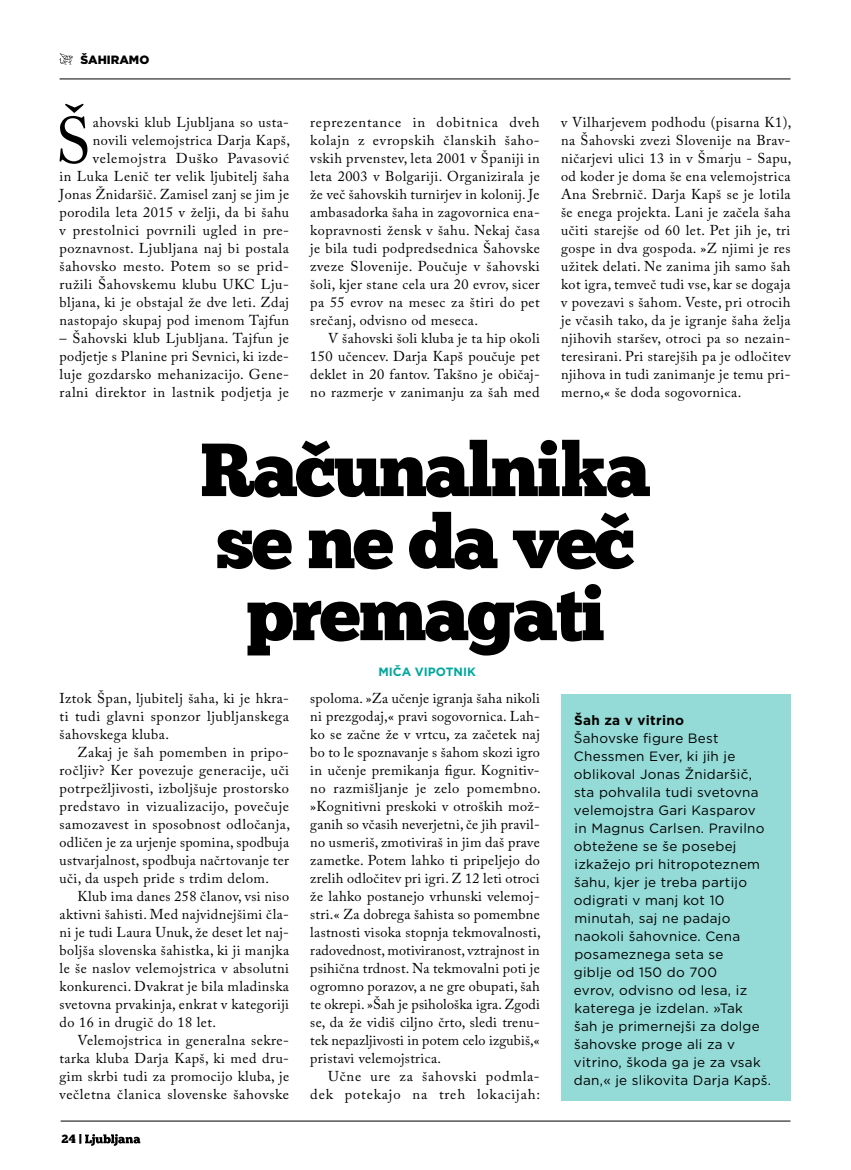
<style>
.page{position:relative;width:851px;height:1170px;background:#fff}
.page>*{position:absolute;margin:0;border:0;box-sizing:border-box;transform-origin:0 0}
.t1{font:75px/72px "Chunk Five Ex";letter-spacing:-.03em;color:#000;text-align:center}
.t2{font:64.95px "Adobe Caslon Pro";color:#000}
.t3{font:14.25px/18px "Adobe Caslon Pro";letter-spacing:.035em;color:#000;text-align:justify}
.t4{font:14.25px/18px "Adobe Caslon Pro";letter-spacing:.055em;color:#000;text-align:right}
.t5{font:13.5px/18px "Gotham";letter-spacing:.02em;color:#000}
.t6{font:700 13.5px "Gotham";letter-spacing:.02em;color:#000}
.t7{font:700 12px "Gotham";color:#00a79e}
.t8{font:900 12px "Gotham";color:#000}
.t9{font:12px "Chunk Five Ex";color:#000}
</style>
<div class="page">
<hr style="left:60px;top:79px;width:730px;height:1px;background:#000">
<hr style="left:61px;top:1120px;width:729px;height:1px;background:#000">
<svg style="left:85px;top:1134px;width:55px;height:11px"></svg>
<svg style="left:60px;top:53px;width:13px;height:11px"></svg>
<div style="left:561px;top:694px;width:229px;height:406px;background:#94dad6"></div>
<p class="t8" style="left:81px;top:52px;width:70px">ŠAHIRAMO</p>
<h2 class="t2" style="left:55px;top:102px;width:37px">Š</h2>
<p class="t3" style="left:60px;top:113px;width:232px;text-align:right">ahovski klub Ljubljana so usta&shy;novili velemojstrica Darja Kapš, velemojstra Duško Pavasović<br>in Luka Lenič ter velik ljubitelj šaha Jonas Žnidaršič. Zamisel zanj se jim je porodila leta 2015 v želji, da bi šahu v prestolnici povrnili ugled in pre&shy;poznavnost. Ljubljana naj bi postala šahovsko mesto. Potem so se prid&shy;ružili Šahovskemu klubu UKC Lju&shy;bljana, ki je obstajal že dve leti. Zdaj nastopajo skupaj pod imenom Tajfun</p>
<p class="t3" style="left:60px;top:329px;width:231px">– Šahovski klub Ljubljana. Tajfun je podjetje s Planine pri Sevnici, ki izde&shy;luje gozdarsko mehanizacijo. Gene&shy;ralni direktor in lastnik podjetja je</p>
<p class="t3" style="left:310px;top:113px;width:231px">reprezentance in dobitnica dveh kolajn z evropskih članskih šaho&shy;vskih prvenstev, leta 2001 v Španiji in leta 2003 v Bolgariji. Organizirala je že več šahovskih turnirjev in kolonij. Je ambasadorka šaha in zagovornica ena&shy;kopravnosti žensk v šahu. Nekaj časa je bila tudi podpredsednica Šahovske zveze Slovenije. Poučuje v šahovski šoli, kjer stane cela ura 20 evrov, sicer pa 55 evrov na mesec za štiri do pet srečanj, odvisno od meseca.</p>
<p class="t3" style="left:310px;top:329px;width:231px;text-indent:18px">V šahovski šoli kluba je ta hip okoli 150 učencev. Darja Kapš poučuje pet deklet in 20 fantov. Takšno je običaj&shy;no razmerje v zanimanju za šah med</p>
<p class="t3" style="left:561px;top:113px;width:232px">v Vilharjevem podhodu (pisarna K1), na Šahovski zvezi Slovenije na Brav&shy;ničarjevi ulici 13 in v Šmarju - Sapu, od koder je doma še ena velemojstrica Ana Srebrnič. Darja Kapš se je lotila še enega projekta. Lani je začela šaha učiti starejše od 60 let. Pet jih je, tri gospe in dva gospoda. »Z njimi je res užitek delati. Ne zanima jih samo šah kot igra, temveč tudi vse, kar se dogaja v povezavi s šahom. Veste, pri otrocih je včasih tako, da je igranje šaha želja njihovih staršev, otroci pa so nezain&shy;teresirani. Pri starejših pa je odločitev njihova in tudi zanimanje je temu pri&shy;merno,« še doda sogovornica.</p>
<h1 class="t1" style="left:200px;top:432px;width:452px">Računalnika se ne da več premagati</h1>
<p class="t7" style="left:378px;top:664px;width:99px">MIČA VIPOTNIK</p>
<p class="t3" style="left:60px;top:689px;width:231px">Iztok Špan, ljubitelj šaha, ki je hkra&shy;ti tudi glavni sponzor ljubljanskega šahovskega kluba.</p>
<p class="t3" style="left:60px;top:743px;width:232px;text-indent:18px">Zakaj je šah pomemben in pripo&shy;ročljiv? Ker povezuje generacije, uči potrpežljivosti, izboljšuje prostorsko predstavo in vizualizacijo, povečuje samozavest in sposobnost odločanja, odličen je za urjenje spomina, spodbuja ustvarjalnost, spodbuja načrtovanje ter uči, da uspeh pride s trdim delom.</p>
<p class="t3" style="left:60px;top:887px;width:231px;text-indent:18px">Klub ima danes 258 članov, vsi niso aktivni šahisti. Med najvidnejšimi čla&shy;ni je tudi Laura Unuk, že deset let naj&shy;boljša slovenska šahistka, ki ji manjka le še naslov velemojstrica v absolutni konkurenci. Dvakrat je bila mladinska svetovna prvakinja, enkrat v kategoriji do 16 in drugič do 18 let.</p>
<p class="t3" style="left:60px;top:1031px;width:231px;text-indent:18px">Velemojstrica in generalna sekre&shy;tarka kluba Darja Kapš, ki med dru&shy;gim skrbi tudi za promocijo kluba, je večletna članica slovenske šahovske</p>
<p class="t9" style="left:62px;top:1129px;width:22px">24 |</p>
<p class="t3" style="left:310px;top:689px;width:232px">spoloma. »Za učenje igranja šaha nikoli ni prezgodaj,« pravi sogovornica. Lah&shy;ko se začne že v vrtcu, za začetek naj bo to le spoznavanje s šahom skozi igro in učenje premikanja figur. Kognitiv&shy;no razmišljanje je zelo pomembno. »Kognitivni preskoki v otroških mož&shy;ganih so včasih neverjetni, če jih pravil&shy;no usmeriš, zmotiviraš in jim daš prave zametke. Potem lahko ti pripeljejo do zrelih odločitev pri igri. Z 12 leti otroci že lahko postanejo vrhunski velemoj&shy;stri.« Za dobrega šahista so pomembne lastnosti visoka stopnja tekmovalnosti, radovednost, motiviranost, vztrajnost in psihična trdnost. Na tekmovalni poti je ogromno porazov, a ne gre obupati, šah te okrepi. »Šah je psihološka igra. Zgodi se, da že vidiš ciljno črto, sledi trenu&shy;tek nepazljivosti in potem celo izgubiš,« pristavi velemojstrica.</p>
<p class="t4" style="left:310px;top:1067px;width:231px">Učne ure za šahovski podmla&shy;dek potekajo na treh lokacijah:</p>
<p class="t6" style="left:574px;top:711px;width:111px">Šah za v vitrino</p>
<p class="t5" style="left:574px;top:728px;width:199px">Šahovske figure Best<br>Chessmen Ever, ki jih je oblikoval Jonas Žnidaršič, sta pohvalila tudi svetovna velemojstra Gari Kasparov<br>in Magnus Carlsen. Pravilno obtežene se še posebej izkažejo pri hitropoteznem šahu, kjer je treba partijo odigrati v manj kot 10 minutah, saj ne padajo naokoli šahovnice. Cena posameznega seta se<br>giblje od 150 do 700<br>evrov, odvisno od lesa, iz katerega je izdelan. »Tak<br>šah je primernejši za dolge šahovske proge ali za v vitrino, škoda ga je za vsak dan,« je slikovita Darja Kapš.</p>
</div>
